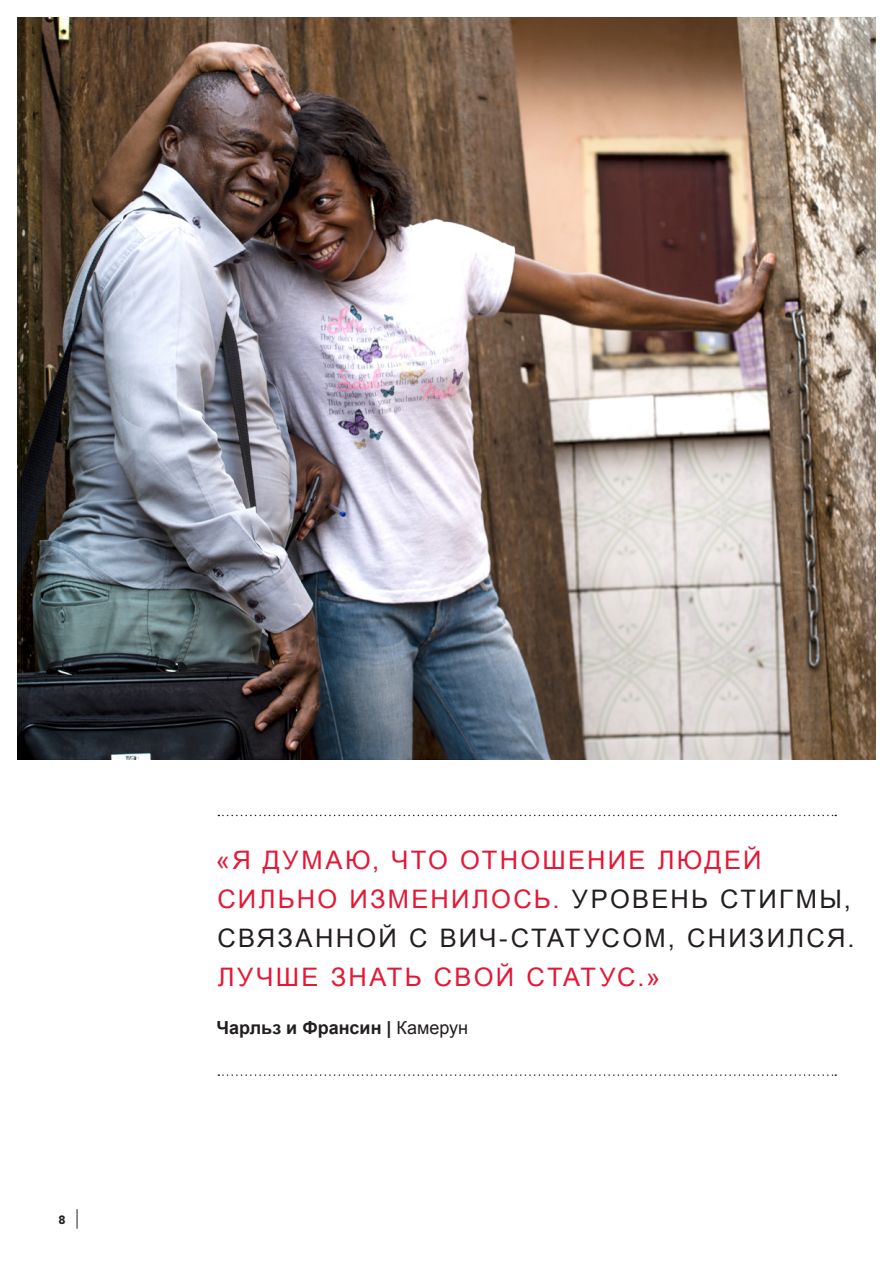
<style>
.page{position:relative;width:893px;height:1263px;background:#fff}
.page>*{position:absolute;margin:0;border:0;box-sizing:border-box;transform-origin:0 0}
.t1{font:25.5px/39px "Arial";letter-spacing:.09em;color:#231f20}
.t2{font:25.5px "Arial";letter-spacing:.09em;color:#e51836}
.t3{font:700 18px "Arial";color:#231f20}
.t4{font:900 12px "Avenir";color:#231f20}
.s1{color:#e51836}
.s2{font-weight:400}
</style>
<div class="page">
<svg style="left:77px;top:1209px;width:1px;height:20px"></svg>
<hr style="left:892px;top:0;width:1px;height:1263px;background:#ffe901">
<img style="left:17px;top:17px;width:859px;height:742px">
<svg style="left:218px;top:815px;width:618px;height:1px"></svg>
<svg style="left:218px;top:1074px;width:618px;height:2px"></svg>
<p class="t4" style="left:58px;top:1212px;width:9px">8</p>
<p class="t1" style="left:216px;top:841px;width:640px"><span class="s1">«Я ДУМАЮ, ЧТО ОТНОШЕНИЕ ЛЮДЕЙ<br>СИЛЬНО ИЗМЕНИЛОСЬ.</span> УРОВЕНЬ СТИГМЫ,<br>СВЯЗАННОЙ С ВИЧ-СТАТУСОМ, СНИЗИЛСЯ.</p>
<p class="t2" style="left:218px;top:960px;width:444px">ЛУЧШЕ ЗНАТЬ СВОЙ СТАТУС.»</p>
<p class="t3" style="left:217px;top:1016px;width:253px">Чарльз и Франсин | <span class="s2">Камерун</span></p>
</div>
